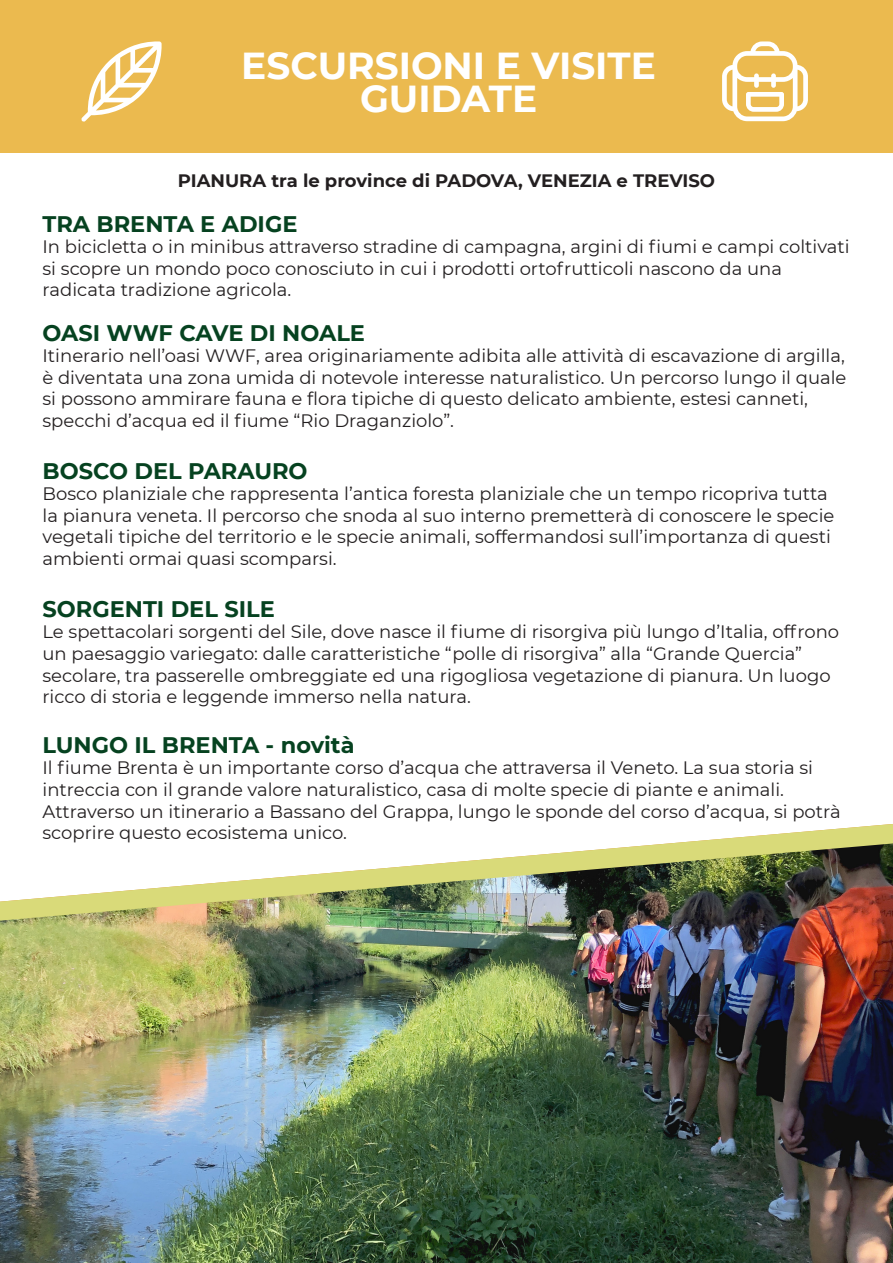
<style>
.page{position:relative;width:893px;height:1263px;background:#fff}
.page>*{position:absolute;margin:0;border:0;box-sizing:border-box;transform-origin:0 0}
.t1{font:700 37.5px "Montserrat";color:#fff}
.t2{font:700 22.5px "Montserrat";color:#064220}
.t3{font:18px/21.6px "Montserrat";color:#231f20}
.t4{font:700 18px "Montserrat";color:#231f20}
</style>
<div class="page">
<img style="left:0;top:824px;width:893px;height:439px">
<div style="left:0;top:0;width:893px;height:153px;background:#ebba4f"></div>
<svg style="left:81px;top:41px;width:81px;height:81px"></svg>
<svg style="left:722px;top:41px;width:86px;height:80px"></svg>
<p class="t1" style="left:241px;top:39px;width:416px">ESCURSIONI E VISITE</p>
<p class="t1" style="left:360px;top:72px;width:179px">GUIDATE</p>
<p class="t4" style="left:178px;top:168px;width:539px">PIANURA tra le province di PADOVA, VENEZIA e TREVISO</p>
<p class="t2" style="left:43px;top:207px;width:256px">TRA BRENTA E ADIGE</p>
<p class="t3" style="left:43px;top:235px;width:809px">In bicicletta o in minibus attraverso stradine di campagna, argini di fiumi e campi coltivati si scopre un mondo poco conosciuto in cui i prodotti ortofrutticoli nascono da una radicata tradizione agricola.</p>
<p class="t2" style="left:43px;top:316px;width:324px">OASI WWF CAVE DI NOALE</p>
<p class="t3" style="left:43px;top:344px;width:805px">Itinerario nell’oasi WWF, area originariamente adibita alle attività di escavazione di argilla, è diventata una zona umida di notevole interesse naturalistico. Un percorso lungo il quale si possono ammirare fauna e flora tipiche di questo delicato ambiente, estesi canneti, specchi d’acqua ed il fiume “Rio Draganziolo”.</p>
<p class="t2" style="left:43px;top:454px;width:267px">BOSCO DEL PARAURO</p>
<p class="t3" style="left:43px;top:482px;width:793px">Bosco planiziale che rappresenta l’antica foresta planiziale che un tempo ricopriva tutta la pianura veneta. Il percorso che snoda al suo interno premetterà di conoscere le specie vegetali tipiche del territorio e le specie animali, soffermandosi sull’importanza di questi ambienti ormai quasi scomparsi.</p>
<p class="t2" style="left:43px;top:592px;width:234px">SORGENTI DEL SILE</p>
<p class="t3" style="left:43px;top:620px;width:798px">Le spettacolari sorgenti del Sile, dove nasce il fiume di risorgiva più lungo d’Italia, offrono un paesaggio variegato: dalle caratteristiche “polle di risorgiva” alla “Grande Quercia” secolare, tra passerelle ombreggiate ed una rigogliosa vegetazione di pianura. Un luogo ricco di storia e leggende immerso nella natura.</p>
<p class="t2" style="left:43px;top:728px;width:314px">LUNGO IL BRENTA - novità</p>
<p class="t3" style="left:43px;top:756px;width:772px">Il fiume Brenta è un importante corso d’acqua che attraversa il Veneto. La sua storia si intreccia con il grande valore naturalistico, casa di molte specie di piante e animali.</p>
<p class="t3" style="left:43px;top:800px;width:800px">Attraverso un itinerario a Bassano del Grappa, lungo le sponde del corso d’acqua, si potrà scoprire questo ecosistema unico.</p>
</div>
